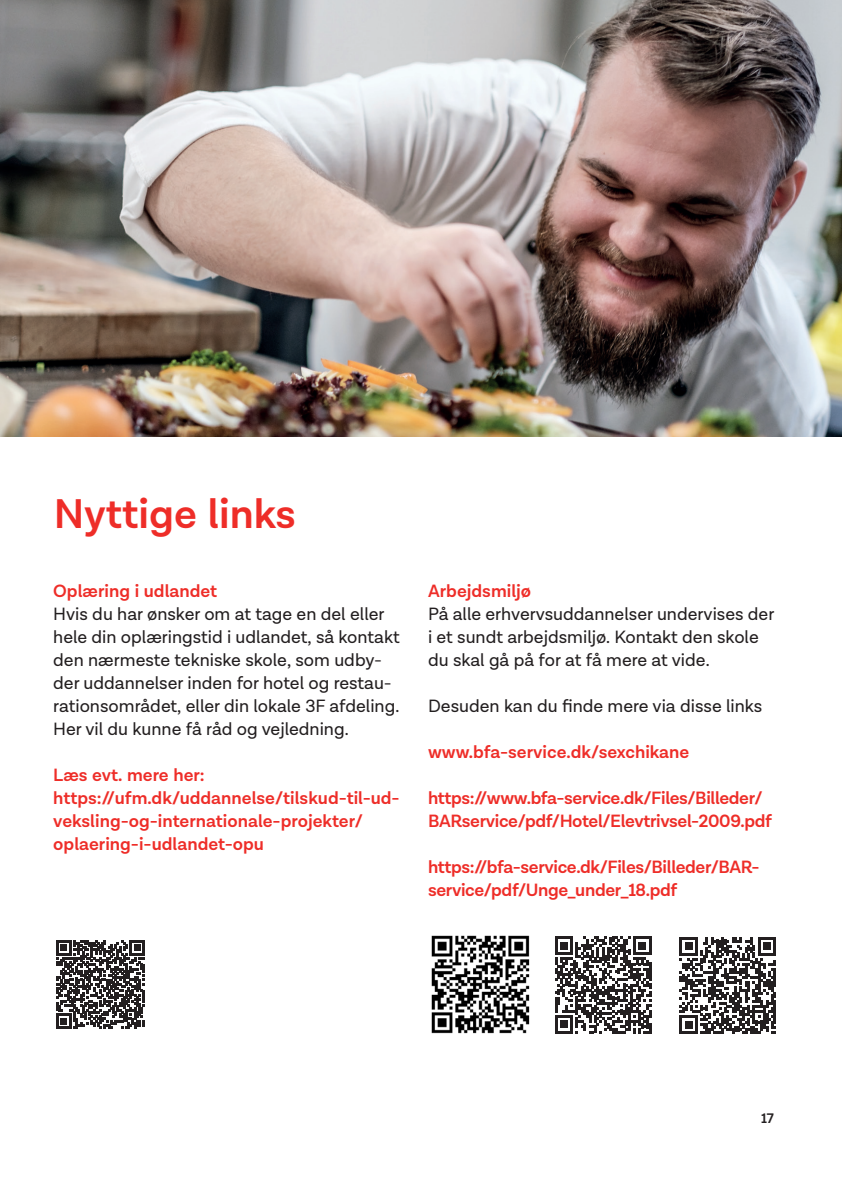
<style>
.page{position:relative;width:842px;height:1191px;background:#fff}
.page>*{position:absolute;margin:0;border:0;box-sizing:border-box;transform-origin:0 0}
.Overskrift_2___H2{font:600 42px "Lota Grotesque";color:#ee2d28}
.Brødtekst___P{font:18px/23px "Lota Grotesque";color:#231f20}
.Mellemrubrik___P{font:600 18px/23px "Lota Grotesque";letter-spacing:-.01em;color:#ee2d28}
.t1{font:600 14px "Lota Grotesque";color:#231f20}
</style>
<div class="page">
<img style="left:0;top:0;width:842px;height:436px">
<img style="left:431px;top:935px;width:99px;height:99px">
<svg style="left:679px;top:937px;width:97px;height:96px"></svg>
<svg style="left:555px;top:936px;width:96px;height:97px"></svg>
<svg style="left:56px;top:940px;width:89px;height:88px"></svg>
<h2 class="Overskrift_2___H2" style="left:54px;top:490px;width:244px">Nyttige links</h2>
<p class="Mellemrubrik___P" style="left:53px;top:580px;width:165px">Oplæring i udlandet</p>
<p class="Brødtekst___P" style="left:53px;top:603px;width:348px">Hvis du har ønsker om at tage en del eller hele din oplæringstid i udlandet, så kontakt den nærmeste tekniske skole, som udby&shy;der uddannelser inden for hotel og restau&shy;rationsområdet, eller din lokale 3F afdeling.<br>Her vil du kunne få råd og vejledning.</p>
<p class="Mellemrubrik___P" style="left:53px;top:764px;width:153px">Læs evt. mere her:</p>
<p class="Mellemrubrik___P" style="left:53px;top:787px;width:348px">https://ufm.dk/uddannelse/tilskud-til-ud&shy;veksling-og-internationale-projekter/ oplaering-i-udlandet-opu</p>
<p class="Mellemrubrik___P" style="left:428px;top:580px;width:105px">Arbejdsmiljø</p>
<p class="Brødtekst___P" style="left:428px;top:603px;width:348px">På alle erhvervsuddannelser undervises der i et sundt arbejdsmiljø. Kontakt den skole du skal gå på for at få mere at vide.</p>
<p class="Brødtekst___P" style="left:428px;top:695px;width:336px">Desuden kan du finde mere via disse links</p>
<p class="Mellemrubrik___P" style="left:428px;top:741px;width:263px">www.bfa-service.dk/sexchikane</p>
<p class="Mellemrubrik___P" style="left:428px;top:787px;width:345px">https://www.bfa-service.dk/Files/Billeder/<br>BARservice/pdf/Hotel/Elevtrivsel-2009.pdf</p>
<p class="Mellemrubrik___P" style="left:428px;top:856px;width:333px">https://bfa-service.dk/Files/Billeder/BAR&shy;service/pdf/Unge_under_18.pdf</p>
<p class="t1" style="left:761px;top:1110px;width:14px">17</p>
</div>
